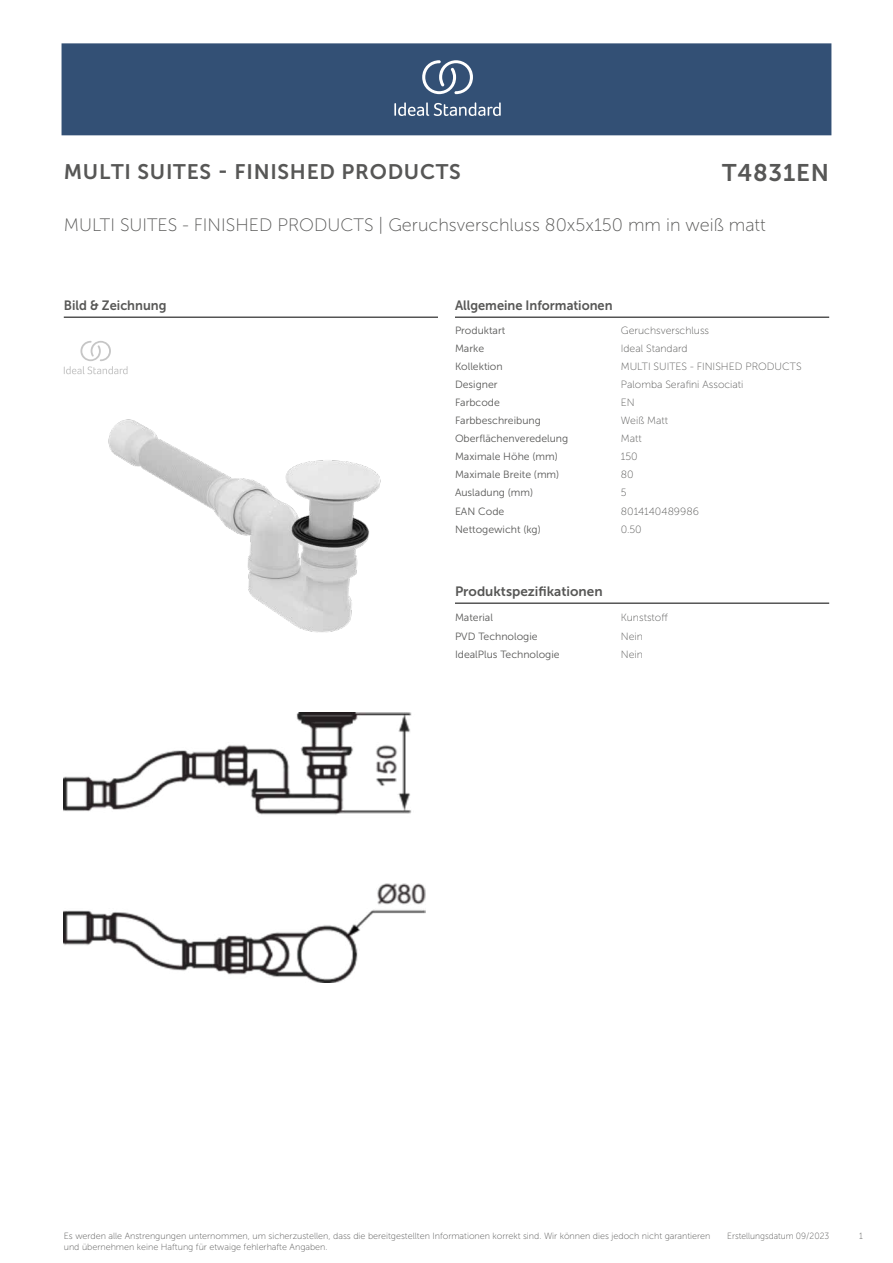
<style>
.page{position:relative;width:893px;height:1263px;background:#fff}
.page>*{position:absolute;margin:0;border:0;box-sizing:border-box;transform-origin:0 0}
.t1{font:24px "Museo Sans 700";letter-spacing:.035em;color:#575756}
.t2{font:21px "Museo Sans 700";letter-spacing:.035em;color:#575756}
.t3{font:18px "Museo Sans 100";color:#575756}
.t4{font:13.5px "Museo Sans 700";color:#575756;scale:.95 1}
.t5{font:13.5px "Museo Sans 700";color:#575756}
.t6{font:10.5px "Museo Sans 300";color:#575756}
.t7{font:10.5px "Museo Sans 100";color:#575756}
.t8{font:9px "Museo Sans 100";color:#575756}
.t9{font:9px "Museo Sans 100";color:#575756;scale:.95 1}
</style>
<div class="page">
<div style="left:62px;top:43px;width:769px;height:92px;background:#335075"></div>
<svg style="left:394px;top:102px;width:107px;height:14px"></svg>
<svg style="left:422px;top:60px;width:51px;height:34px"></svg>
<hr style="left:455px;top:317px;width:374px;height:1px;background:#000">
<hr style="left:455px;top:603px;width:374px;height:1px;background:#000">
<hr style="left:64px;top:317px;width:374px;height:1px;background:#000">
<svg style="left:64px;top:341px;width:64px;height:33px"></svg>
<img style="left:64px;top:713px;width:361px;height:270px">
<img style="left:108px;top:419px;width:273px;height:214px">
<h2 class="t2" style="left:64px;top:160px;width:399px">MULTI SUITES - FINISHED PRODUCTS</h2>
<h1 class="t1" style="left:722px;top:160px;width:109px">T4831EN</h1>
<h3 class="t3" style="left:64px;top:215px;width:704px">MULTI SUITES - FINISHED PRODUCTS | Geruchsverschluss 80x5x150 mm in weiß matt</h3>
<h3 class="t4" style="left:64px;top:298px;width:110px">Bild &amp; Zeichnung</h3>
<h3 class="t4" style="left:455px;top:298px;width:167px">Allgemeine Informationen</h3>
<p class="t6" style="left:455px;top:324px;width:52px">Produktart</p>
<p class="t7" style="left:621px;top:325px;width:90px">Geruchsverschluss</p>
<p class="t6" style="left:455px;top:343px;width:31px">Marke</p>
<p class="t7" style="left:621px;top:343px;width:68px">Ideal Standard</p>
<p class="t6" style="left:455px;top:361px;width:49px">Kollektion</p>
<p class="t7" style="left:621px;top:361px;width:182px">MULTI SUITES - FINISHED PRODUCTS</p>
<p class="t6" style="left:455px;top:379px;width:44px">Designer</p>
<p class="t7" style="left:621px;top:379px;width:124px">Palomba Serafini Associati</p>
<p class="t6" style="left:455px;top:397px;width:46px">Farbcode</p>
<p class="t7" style="left:621px;top:397px;width:15px">EN</p>
<p class="t6" style="left:455px;top:415px;width:87px">Farbbeschreibung</p>
<p class="t7" style="left:621px;top:415px;width:49px">Weiß Matt</p>
<p class="t6" style="left:455px;top:433px;width:115px">Oberflächenveredelung</p>
<p class="t7" style="left:621px;top:433px;width:22px">Matt</p>
<p class="t6" style="left:455px;top:451px;width:104px">Maximale Höhe (mm)</p>
<p class="t7" style="left:621px;top:451px;width:18px">150</p>
<p class="t6" style="left:455px;top:469px;width:106px">Maximale Breite (mm)</p>
<p class="t7" style="left:621px;top:469px;width:14px">80</p>
<p class="t6" style="left:455px;top:487px;width:80px">Ausladung (mm)</p>
<p class="t7" style="left:621px;top:487px;width:7px">5</p>
<p class="t6" style="left:455px;top:505px;width:51px">EAN Code</p>
<p class="t7" style="left:621px;top:505px;width:80px">8014140489986</p>
<p class="t6" style="left:455px;top:523px;width:87px">Nettogewicht (kg)</p>
<p class="t7" style="left:621px;top:523px;width:22px">0.50</p>
<h3 class="t5" style="left:455px;top:584px;width:149px">Produktspezifikationen</h3>
<p class="t6" style="left:455px;top:612px;width:39px">Material</p>
<p class="t7" style="left:621px;top:612px;width:48px">Kunststoff</p>
<p class="t6" style="left:455px;top:630px;width:84px">PVD Technologie</p>
<p class="t7" style="left:621px;top:630px;width:24px">Nein</p>
<p class="t6" style="left:455px;top:648px;width:106px">IdealPlus Technologie</p>
<p class="t7" style="left:621px;top:648px;width:24px">Nein</p>
<p class="t9" style="left:727px;top:1231px;width:109px">Erstellungsdatum 09/2023</p>
<p class="t8" style="left:64px;top:1231px;width:648px">Es werden alle Anstrengungen unternommen, um sicherzustellen, dass die bereitgestellten Informationen korrekt sind. Wir können dies jedoch nicht garantieren</p>
<p class="t9" style="left:859px;top:1231px;width:5px">1</p>
<p class="t8" style="left:64px;top:1242px;width:265px">und übernehmen keine Haftung für etwaige fehlerhafte Angaben.</p>
</div>
